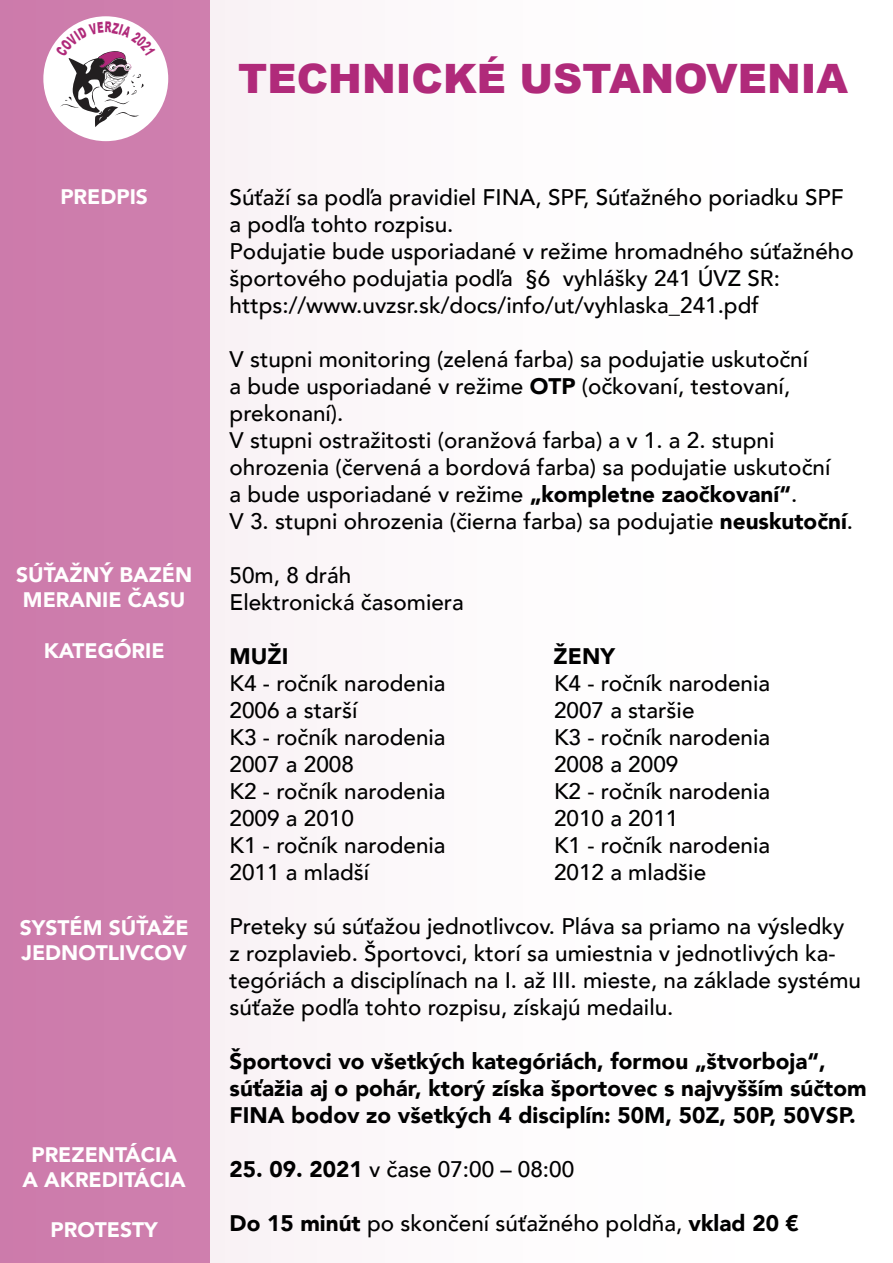
<style>
.page{position:relative;width:893px;height:1263px;background:#fff}
.page>*{position:absolute;margin:0;border:0;box-sizing:border-box;transform-origin:0 0}
.t1{font:900 40.5px "Arial";color:#b02a7a}
.t2{font:500 22.5px/27px "Avenir";color:#000}
.t3{font:900 22.5px/27px "Avenir";color:#000}
.t4{font:900 21px/25.2px "Avenir";color:#fff;text-align:center}
.s1{font-weight:900}
</style>
<div class="page">
<div style="left:0;top:0;width:210px;height:1263px;background:#ce7ead"></div>
<div style="left:43px;top:16px;width:125px;height:125px;background:#fff;border-radius:50%"></div>
<svg style="left:56px;top:22px;width:99px;height:105px"></svg>
<p class="t4" style="left:60px;top:183px;width:89px">PREDPIS</p>
<p class="t4" style="left:16px;top:561px;width:178px">SÚŤAŽNÝ BAZÉN<br>MERANIE ČASU</p>
<p class="t4" style="left:44px;top:637px;width:122px">KATEGÓRIE</p>
<p class="t4" style="left:20px;top:914px;width:170px;text-align:left">SYSTÉM SÚŤAŽE<br>JEDNOTLIVCOV</p>
<p class="t4" style="left:23px;top:1141px;width:165px">PREZENTÁCIA<br>A AKREDITÁCIA</p>
<p class="t4" style="left:51px;top:1217px;width:109px">PROTESTY</p>
<h1 class="t1" style="left:238px;top:49px;width:611px">TECHNICKÉ USTANOVENIA</h1>
<p class="t2" style="left:230px;top:183px;width:626px">Súťaží sa podľa pravidiel FINA, SPF, Súťažného poriadku SPF a podľa tohto rozpisu.<br>Podujatie bude usporiadané v režime hromadného súťažného športového podujatia podľa §6 vyhlášky 241 ÚVZ SR: https://www.uvzsr.sk/docs/info/ut/vyhlaska_241.pdf</p>
<p class="t2" style="left:230px;top:345px;width:625px">V stupni monitoring (zelená farba) sa podujatie uskutoční<br>a bude usporiadané v režime <span class="s1">OTP</span> (očkovaní, testovaní, prekonaní).<br>V stupni ostražitosti (oranžová farba) a v 1. a 2. stupni ohrozenia (červená a bordová farba) sa podujatie uskutoční<br>a bude usporiadané v režime <span class="s1">„kompletne zaočkovaní“</span>.<br>V 3. stupni ohrozenia (čierna farba) sa podujatie <span class="s1">neuskutoční</span>.</p>
<p class="t2" style="left:230px;top:561px;width:236px">50m, 8 dráh<br>Elektronická časomiera</p>
<p class="t3" style="left:230px;top:642px;width:60px">MUŽI</p>
<p class="t3" style="left:554px;top:642px;width:63px">ŽENY</p>
<p class="t2" style="left:230px;top:669px;width:217px">K4 - ročník narodenia<br>2006 a starší<br>K3 - ročník narodenia<br>2007 a 2008<br>K2 - ročník narodenia<br>2009 a 2010<br>K1 - ročník narodenia<br>2011 a mladší</p>
<p class="t2" style="left:230px;top:912px;width:633px">Preteky sú súťažou jednotlivcov. Pláva sa priamo na výsledky<br>z rozplavieb. Športovci, ktorí sa umiestnia v jednotlivých ka&shy;tegóriách a disciplínach na I. až III. mieste, na základe systému súťaže podľa tohto rozpisu, získajú medailu.</p>
<p class="t3" style="left:230px;top:1047px;width:638px">Športovci vo všetkých kategóriách, formou „štvorboja“, súťažia aj o pohár, ktorý získa športovec s najvyšším súčtom<br>FINA bodov zo všetkých 4 disciplín: 50M, 50Z, 50P, 50VSP.</p>
<p class="t2" style="left:230px;top:1155px;width:346px"><span class="s1">25. 09. 2021</span> v čase 07:00 – 08:00</p>
<p class="t2" style="left:230px;top:1209px;width:571px"><span class="s1">Do 15 minút</span> po skončení súťažného poldňa, <span class="s1">vklad 20 €</span></p>
<p class="t2" style="left:554px;top:669px;width:217px">K4 - ročník narodenia<br>2007 a staršie<br>K3 - ročník narodenia<br>2008 a 2009<br>K2 - ročník narodenia<br>2010 a 2011<br>K1 - ročník narodenia<br>2012 a mladšie</p>
</div>
